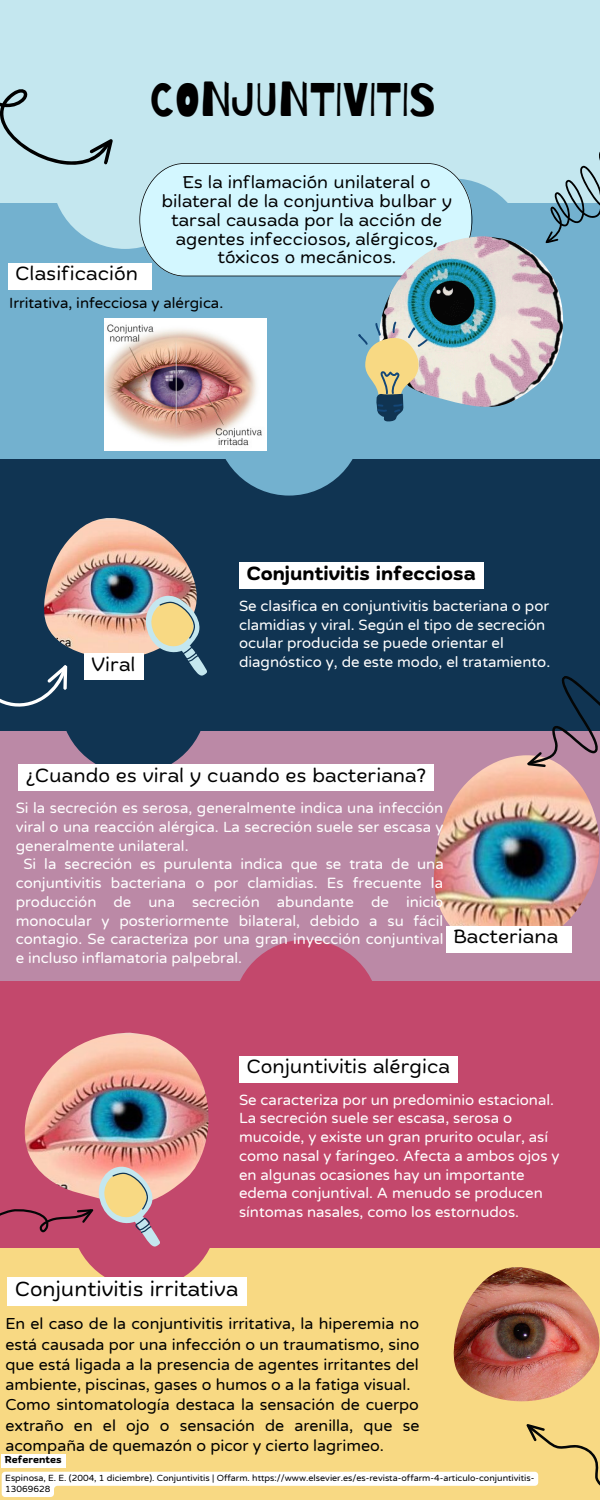
<style>
.page{position:relative;width:600px;height:1500px;background:#f8d983}
.page>*{position:absolute;margin:0;border:0;box-sizing:border-box;transform-origin:0 0}
.t1{font:47px "Barrio";color:#000}
.t2{font:20.3px "Biski";color:#000}
.t3{font:19px "Biski";color:#000}
.t4{font:700 19px "Biski";color:#000}
.t5{font:17px/18.8px "Biski";color:#000;text-align:center}
.t6{font:16px/20.2px "Varela Round";color:#000}
.t7{font:15px/18.8px "Varela Round";color:#fff}
.t8{font:15px "Varela Round";color:#000}
.t9{font:700 10px "Biski";color:#000}
.t10{font:9px/11.2px "Varela Round";color:#000}
</style>
<div class="page">
<div style="left:0;top:0;width:600px;height:243px;background:#c4e7ef"></div>
<div style="left:379px;top:178px;width:147px;height:147px;background:#73b1cf;border-radius:50%"></div>
<div style="left:0;top:731px;width:600px;height:261px;background:#bb89a6"></div>
<div style="left:0;top:456px;width:600px;height:275px;background:#103452"></div>
<div style="left:60px;top:628px;width:147px;height:146px;background:#103452;border-radius:50%"></div>
<div style="left:0;top:203px;width:600px;height:256px;background:#73b1cf"></div>
<div style="left:52px;top:102px;width:147px;height:147px;background:#c4e7ef;border-radius:50%"></div>
<div style="left:216px;top:349px;width:147px;height:147px;background:#73b1cf;border-radius:50%"></div>
<div style="left:71px;top:1142px;width:147px;height:146px;background:#c3486c;border-radius:50%"></div>
<div style="left:0;top:981px;width:600px;height:266px;background:#c3486c"></div>
<div style="left:233px;top:940px;width:146px;height:147px;background:#c3486c;border-radius:50%"></div>
<div style="left:139px;top:163px;width:333px;height:113px;background:#d3f7ff"></div>
<svg style="left:0;top:89px;width:113px;height:76px"></svg>
<img style="left:379px;top:236px;width:184px;height:171px">
<svg style="left:358px;top:321px;width:70px;height:101px"></svg>
<img style="left:44px;top:518px;width:153px;height:141px">
<img style="left:428px;top:760px;width:172px;height:166px">
<svg style="left:542px;top:152px;width:58px;height:92px"></svg>
<svg style="left:144px;top:590px;width:63px;height:86px"></svg>
<img style="left:24px;top:1033px;width:185px;height:164px">
<img style="left:453px;top:1267px;width:147px;height:134px">
<svg style="left:0;top:620px;width:77px;height:87px"></svg>
<svg style="left:500px;top:676px;width:100px;height:124px"></svg>
<img style="left:104px;top:318px;width:162px;height:132px">
<svg style="left:0;top:1160px;width:160px;height:87px"></svg>
<div style="left:8px;top:263px;width:144px;height:26px;background:#fff"></div>
<div style="left:239px;top:562px;width:244px;height:27px;background:#fff"></div>
<div style="left:18px;top:765px;width:416px;height:26px;background:#fff"></div>
<div style="left:239px;top:1056px;width:219px;height:26px;background:#fff"></div>
<div style="left:7px;top:1278px;width:240px;height:28px;background:#fff"></div>
<svg style="left:2px;top:1424px;width:598px;height:73px"></svg>
<div style="left:1px;top:1454px;width:65px;height:14px;background:#fff"></div>
<div style="left:446px;top:926px;width:126px;height:26px;background:#fff"></div>
<div style="left:84px;top:653px;width:59px;height:27px;background:#fff"></div>
<h1 class="t1" style="left:150px;top:74px;width:288px">CONJUNTIVITIS</h1>
<p class="t5" style="left:161px;top:175px;width:292px">Es la inflamación unilateral o bilateral de la conjuntiva bulbar y tarsal causada por la acción de agentes infecciosos, alérgicos, tóxicos o mecánicos.</p>
<p class="t3" style="left:16px;top:266px;width:124px">Clasificación</p>
<p class="t8" style="left:9px;top:295px;width:216px">Irritativa, infecciosa y alérgica.</p>
<p class="t3" style="left:91px;top:656px;width:46px">Viral</p>
<p class="t4" style="left:247px;top:565px;width:231px">Conjuntivitis infecciosa</p>
<p class="t7" style="left:239px;top:597px;width:313px">Se clasifica en conjuntivitis bacteriana o por clamidias y viral. Según el tipo de secreción ocular producida se puede orientar el diagnóstico y, de este modo, el tratamiento.</p>
<p class="t3" style="left:26px;top:768px;width:402px">¿Cuando es viral y cuando es bacteriana?</p>
<p class="t7" style="left:16px;top:799px;width:429px">Si la secreción es serosa, generalmente indica una infección</p>
<p class="t7" style="left:16px;top:818px;width:429px">viral o una reacción alérgica. La secreción suele ser escasa y</p>
<p class="t7" style="left:16px;top:836px;width:174px">generalmente unilateral.</p>
<p class="t7" style="left:23px;top:855px;width:422px">Si la secreción es purulenta indica que se trata de una</p>
<p class="t7" style="left:16px;top:874px;width:429px">conjuntivitis bacteriana o por clamidias. Es frecuente la</p>
<p class="t7" style="left:16px;top:893px;width:429px">producción de una secreción abundante de inicio</p>
<p class="t7" style="left:16px;top:911px;width:429px">monocular y posteriormente bilateral, debido a su fácil</p>
<p class="t7" style="left:16px;top:930px;width:429px">contagio. Se caracteriza por una gran inyección conjuntival</p>
<p class="t7" style="left:16px;top:949px;width:228px">e incluso inflamatoria palpebral.</p>
<p class="t3" style="left:454px;top:929px;width:106px">Bacteriana</p>
<p class="t3" style="left:247px;top:1059px;width:205px">Conjuntivitis alérgica</p>
<p class="t7" style="left:239px;top:1090px;width:322px">Se caracteriza por un predominio estacional.<br>La secreción suele ser escasa, serosa o mucoide, y existe un gran prurito ocular, así como nasal y faríngeo. Afecta a ambos ojos y en algunas ocasiones hay un importante edema conjuntival. A menudo se producen síntomas nasales, como los estornudos.</p>
<h2 class="t2" style="left:15px;top:1281px;width:225px">Conjuntivitis irritativa</h2>
<p class="t6" style="left:5px;top:1314px;width:416px">En el caso de la conjuntivitis irritativa, la hiperemia no está causada por una infección o un traumatismo, sino que está ligada a la presencia de agentes irritantes del ambiente, piscinas, gases o humos o a la fatiga visual.<br>Como sintomatología destaca la sensación de cuerpo extraño en el ojo o sensación de arenilla, que se acompaña de quemazón o picor y cierto lagrimeo.</p>
<p class="t10" style="left:5px;top:1473px;width:531px">Espinosa, E. E. (2004, 1 diciembre). Conjuntivitis | Offarm. https://www.elsevier.es/es-revista-offarm-4-articulo-conjuntivitis-<br>13069628</p>
<p class="t9" style="left:5px;top:1456px;width:58px">Referentes</p>
</div>
